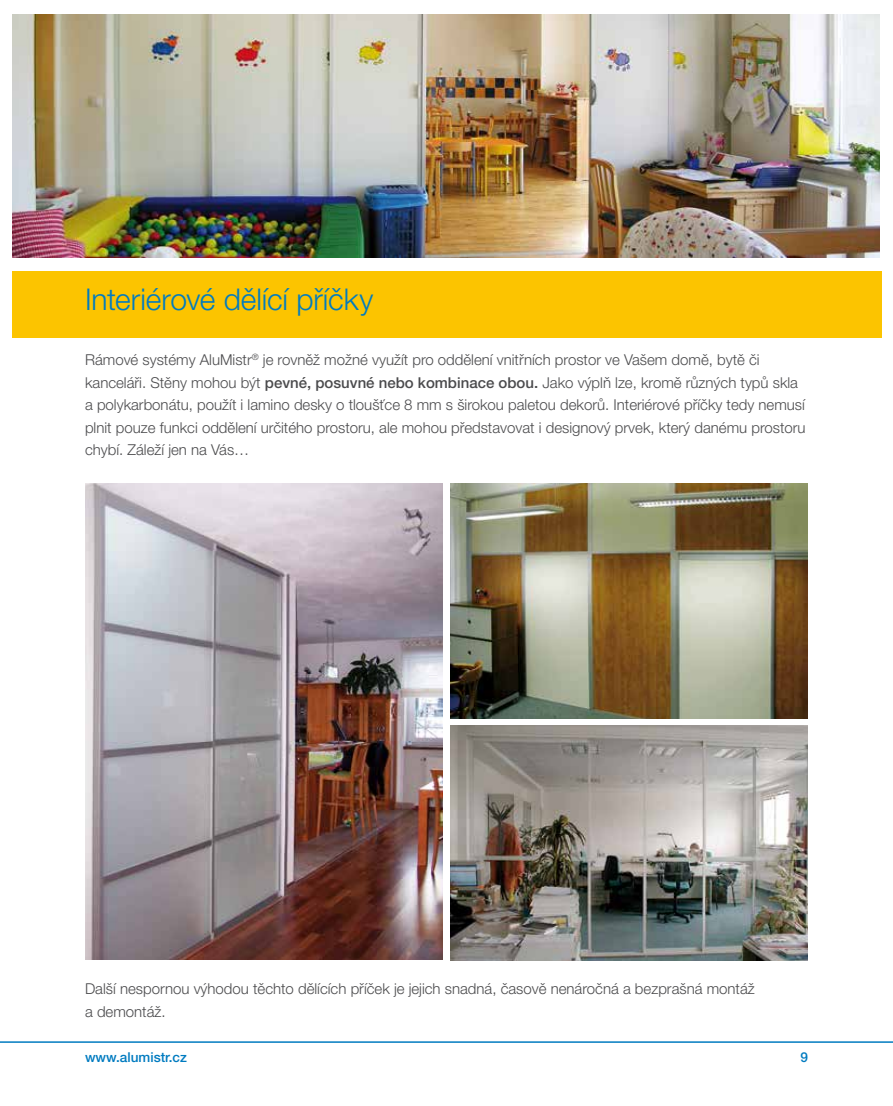
<style>
.page{position:relative;width:893px;height:1106px;background:#fff}
.page>*{position:absolute;margin:0;border:0;box-sizing:border-box;transform-origin:0 0}
.t1{font:300 30px "Helvetica Neue LT Pro";letter-spacing:-.005em;color:#007bc0}
.t2{font:300 15px/22.5px "Helvetica Neue LT Pro";color:#4b4b4d}
.t3{font:500 13.65px "Helvetica Neue LT Pro";color:#007bc0}
.s1{font-weight:500}
</style>
<div class="page">
<hr style="left:0;top:1041px;width:893px;height:1px;background:#007bc0">
<img style="left:12px;top:15px;width:868px;height:242px">
<div style="left:12px;top:271px;width:870px;height:67px;background:#fcc400"></div>
<img style="left:85px;top:484px;width:357px;height:475px">
<img style="left:451px;top:725px;width:357px;height:235px">
<img style="left:451px;top:484px;width:357px;height:234px">
<h1 class="t1" style="left:85px;top:280px;width:290px">Interiérové dělící příčky</h1>
<p class="t2" style="left:85px;top:348px;width:722px">Rámové systémy AluMistr<sup>®</sup> je rovněž možné využít pro oddělení vnitřních prostor ve Vašem domě, bytě či kanceláři. Stěny mohou být <span class="s1">pevné, posuvné nebo kombinace obou.</span> Jako výplň lze, kromě různých typů skla a polykarbonátu, použít i lamino desky o tloušťce 8 mm s širokou paletou dekorů. Interiérové příčky tedy nemusí plnit pouze funkci oddělení určitého prostoru, ale mohou představovat i designový prvek, který danému prostoru chybí. Záleží jen na Vás…</p>
<p class="t2" style="left:85px;top:977px;width:671px">Další nespornou výhodou těchto dělících příček je jejich snadná, časově nenáročná a bezprašná montáž a demontáž.</p>
<p class="t3" style="left:85px;top:1048px;width:103px">www.alumistr.cz</p>
<p class="t3" style="left:800px;top:1048px;width:9px">9</p>
</div>
